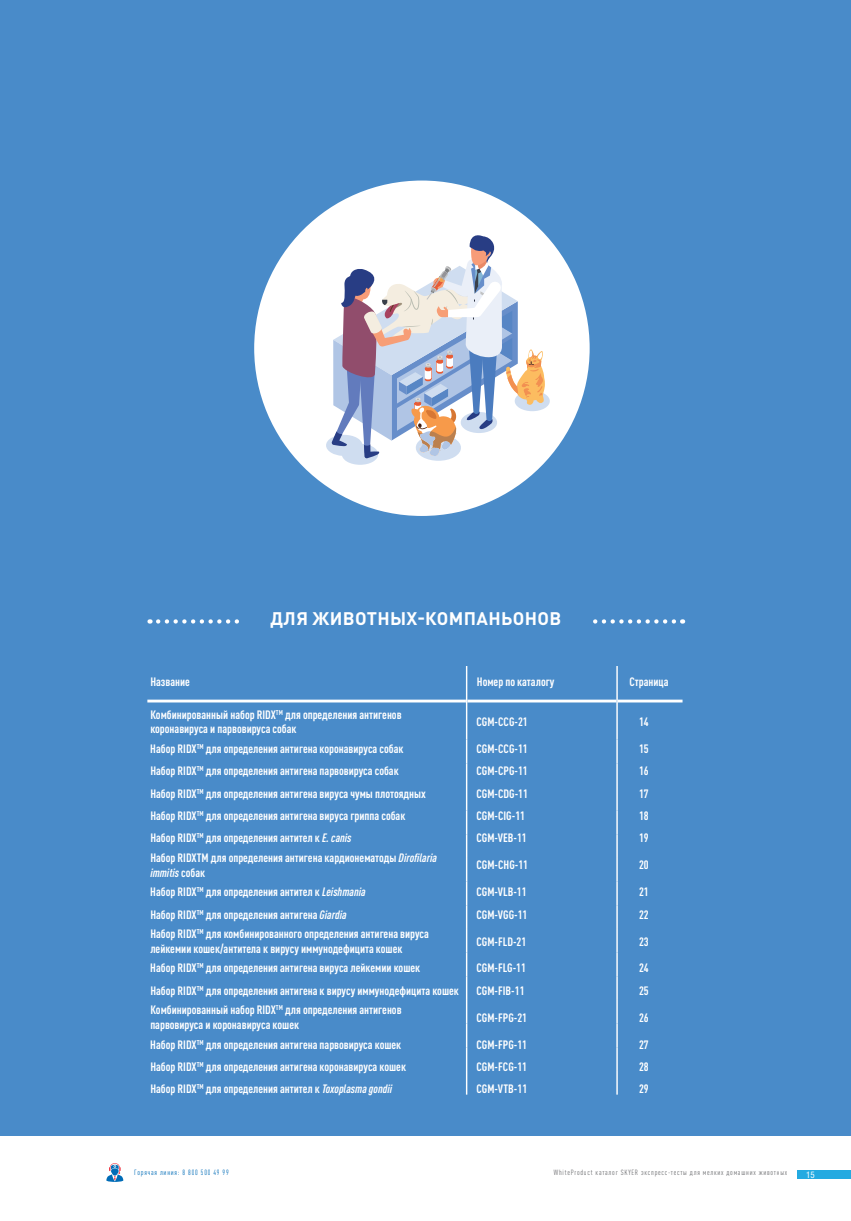
<style>
.page{position:relative;width:851px;height:1221px;background:#fff}
.page>*{position:absolute;margin:0;border:0;box-sizing:border-box;transform-origin:0 0}
.t1{font:700 18px "DIN Pro";letter-spacing:.02em;color:#fff}
.t2{font:700 condensed 12px/14.4px "DIN Pro";color:#fff}
.t3{font:9px "Helios Cond";color:#fff}
.t4{font:condensed 7.5px "DIN Pro";letter-spacing:.1em;color:#6c6d70}
.t5{font:condensed 7.5px "DIN Pro";letter-spacing:.1em;color:#006cb7}
.s1{font-style:italic}
</style>
<div class="page">
<div style="left:797px;top:1170px;width:53px;height:8px;background:#24aae1"></div>
<svg style="left:106px;top:1163px;width:17px;height:18px"></svg>
<div style="left:0;top:0;width:850px;height:1135px;background:#498bc9"></div>
<div style="left:254px;top:180px;width:335px;height:336px;background:#fff;border-radius:50%"></div>
<svg style="left:158px;top:619px;width:525px;height:4px"></svg>
<div style="left:242px;top:576px;width:347px;height:77px;background:#498bc9"></div>
<hr style="left:147px;top:699px;width:319px;height:3px;background:#fff">
<hr style="left:467px;top:699px;width:149px;height:3px;background:#fff">
<hr style="left:617px;top:699px;width:65px;height:3px;background:#fff">
<hr style="left:466px;top:666px;width:1px;height:35px;background:#fff">
<svg style="left:466px;top:701px;width:1px;height:393px"></svg>
<hr style="left:616px;top:666px;width:1px;height:35px;background:#fff">
<svg style="left:616px;top:701px;width:1px;height:393px"></svg>
<svg style="left:326px;top:230px;width:225px;height:235px"></svg>
<p class="t2" style="left:150px;top:673px;width:41px">Название</p>
<h1 class="t1" style="left:270px;top:604px;width:292px">ДЛЯ ЖИВОТНЫХ-КОМПАНЬОНОВ</h1>
<p class="t2" style="left:477px;top:673px;width:79px">Номер по каталогу</p>
<p class="t2" style="left:629px;top:673px;width:41px">Страница</p>
<p class="t2" style="left:150px;top:706px;width:253px">Комбинированный набор RIDX<sup>TM</sup> для определения антигенов коронавируса и парвовируса собак</p>
<p class="t2" style="left:476px;top:713px;width:53px">CGM-CCG-21</p>
<p class="t2" style="left:639px;top:713px;width:11px">14</p>
<p class="t2" style="left:150px;top:740px;width:255px">Набор RIDX<sup>TM</sup> для определения антигена коронавируса собак</p>
<p class="t2" style="left:476px;top:740px;width:53px">CGM-CCG-11</p>
<p class="t2" style="left:639px;top:740px;width:11px">15</p>
<p class="t2" style="left:150px;top:763px;width:250px">Набор RIDX<sup>TM</sup> для определения антигена парвовируса собак</p>
<p class="t2" style="left:476px;top:763px;width:53px">CGM-CPG-11</p>
<p class="t2" style="left:639px;top:763px;width:11px">16</p>
<p class="t2" style="left:150px;top:785px;width:277px">Набор RIDX<sup>TM</sup> для определения антигена вируса чумы плотоядных</p>
<p class="t2" style="left:476px;top:785px;width:53px">CGM-CDG-11</p>
<p class="t2" style="left:639px;top:785px;width:11px">17</p>
<p class="t2" style="left:150px;top:807px;width:256px">Набор RIDX<sup>TM</sup> для определения антигена вируса гриппа собак</p>
<p class="t2" style="left:476px;top:807px;width:50px">CGM-CIG-11</p>
<p class="t2" style="left:639px;top:807px;width:11px">18</p>
<p class="t2" style="left:150px;top:829px;width:203px">Набор RIDX<sup>TM</sup> для определения антител к <span class="s1">E. canis</span></p>
<p class="t2" style="left:476px;top:829px;width:52px">CGM-VEB-11</p>
<p class="t2" style="left:639px;top:829px;width:11px">19</p>
<p class="t2" style="left:150px;top:849px;width:288px">Набор RIDXTM для определения антигена кардионематоды <span class="s1">Dirofilaria immitis</span> собак</p>
<p class="t2" style="left:476px;top:856px;width:53px">CGM-CHG-11</p>
<p class="t2" style="left:639px;top:856px;width:11px">20</p>
<p class="t2" style="left:150px;top:883px;width:217px">Набор RIDX<sup>TM</sup> для определения антител к <span class="s1">Leishmania</span></p>
<p class="t2" style="left:476px;top:883px;width:52px">CGM-VLB-11</p>
<p class="t2" style="left:639px;top:883px;width:11px">21</p>
<p class="t2" style="left:150px;top:906px;width:198px">Набор RIDX<sup>TM</sup> для определения антигена <span class="s1">Giardia</span></p>
<p class="t2" style="left:476px;top:906px;width:52px">CGM-VGG-11</p>
<p class="t2" style="left:639px;top:906px;width:11px">22</p>
<p class="t2" style="left:150px;top:925px;width:280px">Набор RIDX<sup>TM</sup> для комбинированного определения антигена вируса лейкемии кошек/антитела к вирусу иммунодефицита кошек</p>
<p class="t2" style="left:476px;top:932px;width:51px">CGM-FLD-21</p>
<p class="t2" style="left:639px;top:932px;width:11px">23</p>
<p class="t2" style="left:150px;top:959px;width:271px">Набор RIDX<sup>TM</sup> для определения антигена вируса лейкемии кошек</p>
<p class="t2" style="left:476px;top:959px;width:51px">CGM-FLG-11</p>
<p class="t2" style="left:639px;top:959px;width:11px">24</p>
<p class="t2" style="left:150px;top:982px;width:310px">Набор RIDX<sup>TM</sup> для определения антигена к вирусу иммунодефицита кошек</p>
<p class="t2" style="left:476px;top:982px;width:49px">CGM-FIB-11</p>
<p class="t2" style="left:639px;top:982px;width:11px">25</p>
<p class="t2" style="left:150px;top:1001px;width:253px">Комбинированный набор RIDX<sup>TM</sup> для определения антигенов парвовируса и коронавируса кошек</p>
<p class="t2" style="left:476px;top:1009px;width:52px">CGM-FPG-21</p>
<p class="t2" style="left:639px;top:1009px;width:11px">26</p>
<p class="t2" style="left:150px;top:1035px;width:252px">Набор RIDX<sup>TM</sup> для определения антигена парвовируса кошек</p>
<p class="t2" style="left:476px;top:1035px;width:52px">CGM-FPG-11</p>
<p class="t2" style="left:639px;top:1035px;width:11px">27</p>
<p class="t2" style="left:150px;top:1058px;width:257px">Набор RIDX<sup>TM</sup> для определения антигена коронавируса кошек</p>
<p class="t2" style="left:476px;top:1058px;width:52px">CGM-FCG-11</p>
<p class="t2" style="left:639px;top:1058px;width:11px">28</p>
<p class="t2" style="left:150px;top:1080px;width:243px">Набор RIDX<sup>TM</sup> для определения антител к <span class="s1">Toxoplasma gondii</span></p>
<p class="t2" style="left:476px;top:1080px;width:52px">CGM-VTB-11</p>
<p class="t2" style="left:639px;top:1080px;width:11px">29</p>
<p class="t5" style="left:134px;top:1167px;width:96px">Горячая линия: 8 800 500 49 99</p>
<p class="t4" style="left:554px;top:1167px;width:235px">WhiteProduct каталог SKYER экспресс-тесты для мелких домашних животных</p>
<p class="t3" style="left:806px;top:1169px;width:10px">15</p>
</div>
